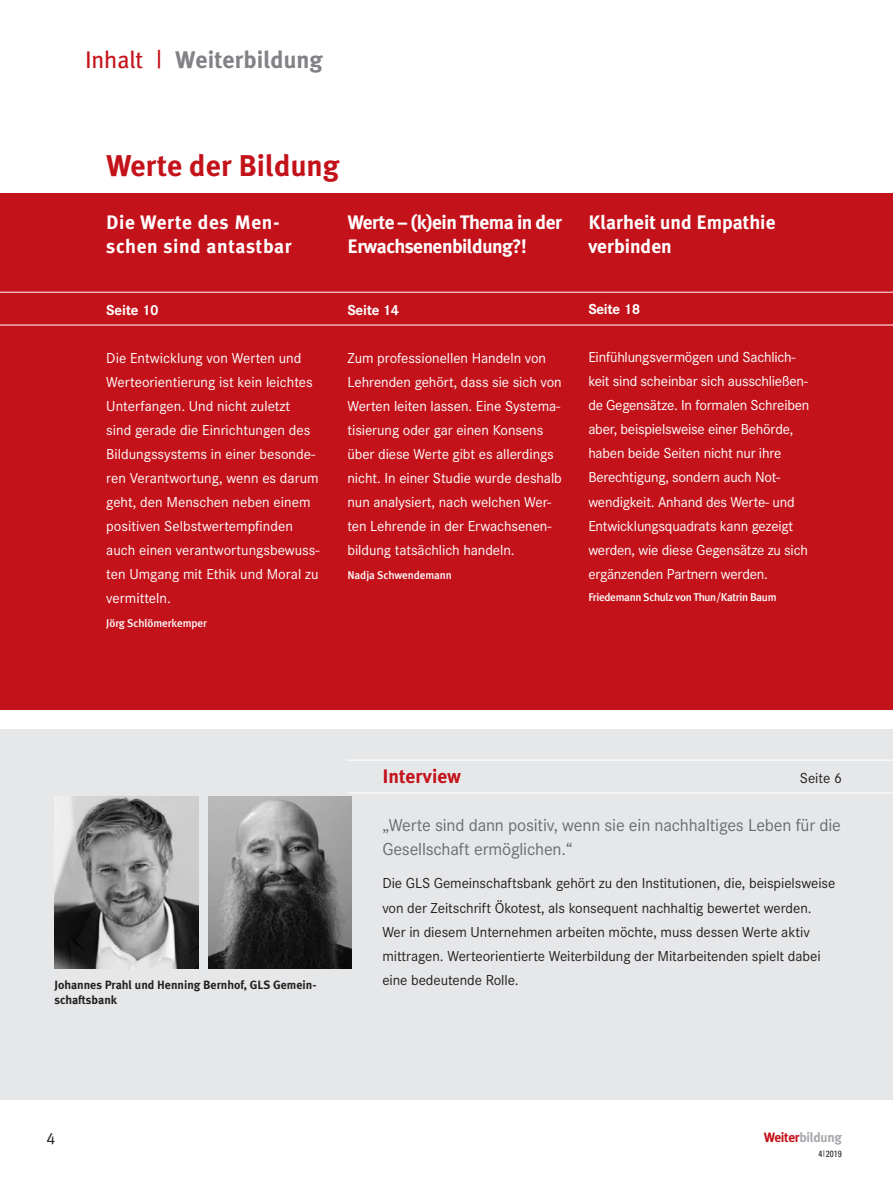
<style>
.page{position:relative;width:893px;height:1191px;background:#fff}
.page>*{position:absolute;margin:0;border:0;box-sizing:border-box;transform-origin:0 0}
.Article_Title{font:700 30px "Meta Plus";color:#c4121a}
.t1{font:700 24px "Meta Plus";color:#808285}
.t2{font:700 19.5px/24px "Meta Plus";letter-spacing:-.03em;color:#fff}
.t3{font:700 19.5px/24px "Meta Plus";letter-spacing:.03em;color:#fff}
.t4{font:700 19.5px/24px "Meta Plus";color:#fff}
.t5{font:700 19.5px "Meta Plus";color:#c4121a}
.t6{font:18px/24px "Corporate S";letter-spacing:-.01em;color:#6c6d70}
.t7{font:16.5px "Meta Plus Normal Caps";color:#231f20}
.t8{font:15px/24px "Corporate S";letter-spacing:-.005em;color:#fff}
.t9{font:15px/24px "Corporate S";letter-spacing:-.005em;color:#231f20}
.t10{font:700 15px "Corporate S";letter-spacing:-.02em;color:#fff}
.t11{font:700 13.5px "Meta Plus";letter-spacing:-.025em;color:#a8a9ad}
.t12{font:700 12px/15px "Meta Plus";color:#231f20}
.t13{font:500 11.25px "Meta Plus";letter-spacing:-.015em;color:#fff}
.t14{font:condensed 9px "Univers LT Std";color:#231f20}
.s1{font-weight:400;color:#c4121a}
.s2{color:#c4121a}
</style>
<div class="page">
<div style="left:0;top:729px;width:893px;height:370px;background:#e6e7e9"></div>
<div style="left:0;top:193px;width:893px;height:516px;background:#c4121a"></div>
<hr style="left:0;top:292px;width:893px;height:1px;background:#fff">
<hr style="left:347px;top:759px;width:546px;height:1px;background:#fff">
<hr style="left:347px;top:792px;width:546px;height:1px;background:#fff">
<hr style="left:0;top:325px;width:893px;height:1px;background:#fff">
<img style="left:54px;top:797px;width:144px;height:171px">
<img style="left:208px;top:797px;width:144px;height:171px">
<p class="t1" style="left:85px;top:46px;width:239px"><span class="s1">Inhalt |</span> Weiterbildung</p>
<p class="Article_Title" style="left:106px;top:148px;width:235px">Werte der Bildung</p>
<p class="t3" style="left:106px;top:210px;width:187px">Die Werte des Men&shy;schen sind antastbar</p>
<p class="t2" style="left:347px;top:210px;width:216px">Werte – (k)ein Thema in der<br>Erwachsenenbildung?!</p>
<p class="t10" style="left:106px;top:298px;width:54px">Seite 10</p>
<p class="t8" style="left:106px;top:344px;width:214px">Die Entwicklung von Werten und<br>Werteorientierung ist kein leichtes<br>Unterfangen. Und nicht zuletzt<br>sind gerade die Einrichtungen des<br>Bildungssystems in einer besonde&shy;ren Verantwortung, wenn es darum geht, den Menschen neben einem positiven Selbstwertempfinden auch einen verantwortungsbewuss&shy;ten Umgang mit Ethik und Moral zu vermitteln.</p>
<p class="t13" style="left:106px;top:616px;width:102px">Jörg Schlömerkemper</p>
<p class="t10" style="left:347px;top:298px;width:53px">Seite 14</p>
<p class="t8" style="left:347px;top:344px;width:216px">Zum professionellen Handeln von Lehrenden gehört, dass sie sich von Werten leiten lassen. Eine Systema&shy;tisierung oder gar einen Konsens über diese Werte gibt es allerdings nicht. In einer Studie wurde deshalb nun analysiert, nach welchen Wer&shy;ten Lehrende in der Erwachsenen&shy;bildung tatsächlich handeln.</p>
<p class="t13" style="left:347px;top:568px;width:106px">Nadja Schwendemann</p>
<p class="t4" style="left:588px;top:210px;width:189px">Klarheit und Empathie verbinden</p>
<p class="t10" style="left:588px;top:298px;width:53px">Seite 18</p>
<p class="t8" style="left:588px;top:344px;width:223px">Einfühlungsvermögen und Sachlich&shy;keit sind scheinbar sich ausschließen&shy;de Gegensätze. In formalen Schreiben aber, beispielsweise einer Behörde, haben beide Seiten nicht nur ihre Berechtigung, sondern auch Not&shy;wendigkeit. Anhand des Werte- und Entwicklungsquadrats kann gezeigt werden, wie diese Gegensätze zu sich ergänzenden Partnern werden.</p>
<p class="t13" style="left:588px;top:590px;width:190px">Friedemann Schulz von Thun/Katrin Baum</p>
<p class="t12" style="left:54px;top:977px;width:263px">Johannes Prahl und Henning Bernhof, GLS Gemein&shy;schaftsbank</p>
<p class="t5" style="left:382px;top:765px;width:80px">Interview</p>
<p class="t9" style="left:800px;top:765px;width:44px">Seite 6</p>
<p class="t6" style="left:382px;top:812px;width:460px">„Werte sind dann positiv, wenn sie ein nachhaltiges Leben für die<br>Gesellschaft ermöglichen.“</p>
<p class="t9" style="left:382px;top:870px;width:454px">Die GLS Gemeinschaftsbank gehört zu den Institutionen, die, beispielsweise von der Zeitschrift Ökotest, als konsequent nachhaltig bewertet werden.<br>Wer in diesem Unternehmen arbeiten möchte, muss dessen Werte aktiv mittragen. Werteorientierte Weiterbildung der Mitarbeitenden spielt dabei eine bedeutende Rolle.</p>
<p class="t7" style="left:46px;top:1129px;width:10px">4</p>
<p class="t11" style="left:764px;top:1129px;width:80px"><span class="s2">Weiter</span>bildung</p>
<p class="t14" style="left:818px;top:1147px;width:25px">4 <sup>|</sup> 2019</p>
</div>
